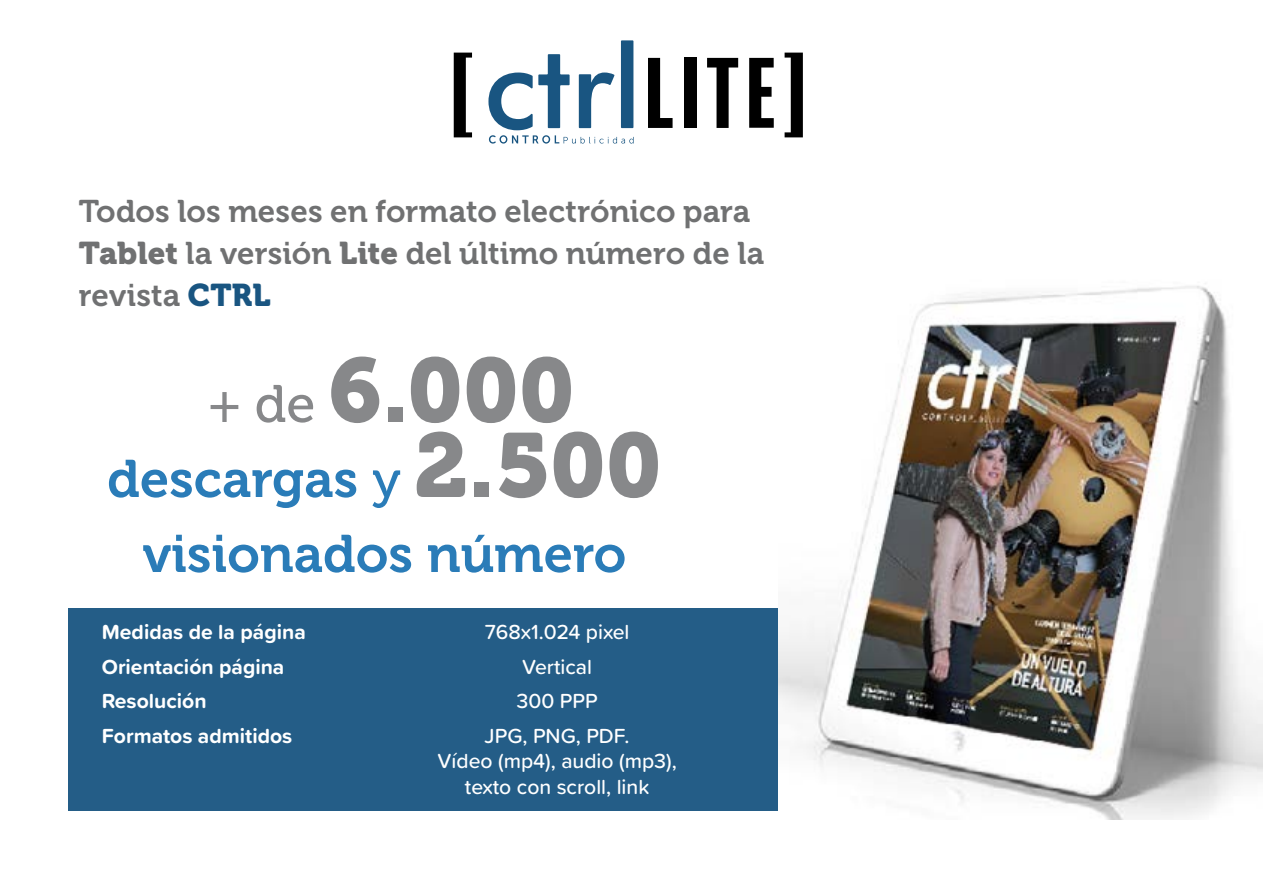
<style>
.page{position:relative;width:1263px;height:893px;background:#fff}
.page>*{position:absolute;margin:0;border:0;box-sizing:border-box;transform-origin:0 0}
.t1{font:91.05px "Balboa Plus Fill";color:#000}
.t2{font:90px "Museo 900";color:#87888a}
.t3{font:52.5px/75px "Museo 700";color:#2a7cb8;text-align:center}
.t4{font:31.2px/42px "Museo 700";color:#707172}
.t5{font:500 21.15px/25.5px "Proxima Soft";color:#fff;text-align:center}
.t6{font:700 21.15px "Proxima Soft";color:#fff}
.s1{font-family:"Museo 900"}
.s2{font-family:"Museo 900";color:#195581}
.s3{font-family:"Museo 500";font-size:52.5px}
.s4{font-family:"Museo 500"}
.s5{font-family:"Museo 900";font-size:90px;color:#87888a}
</style>
<div class="page">
<div style="left:68px;top:608px;width:710px;height:203px;background:#245d87"></div>
<hr style="left:1262px;top:0;width:1px;height:893px;background:#42586f">
<img style="left:778px;top:233px;width:485px;height:586px">
<svg style="left:488px;top:40px;width:146px;height:104px"></svg>
<h1 class="t1" style="left:449px;top:42px;width:34px">[</h1>
<h1 class="t1" style="left:645px;top:42px;width:171px">lite]</h1>
<p class="t4" style="left:79px;top:191px;width:687px">Todos los meses en formato electrónico para<br><span class="s1">Tablet</span> la versión <span class="s1">Lite</span> del último número de la revista <span class="s2">CTRL</span></p>
<h2 class="t2" style="left:208px;top:339px;width:368px"><span class="s3">+ de</span> 6.000</h2>
<h3 class="t3" style="left:107px;top:442px;width:556px">descargas <span class="s4">y</span> <span class="s5">2.500 </span>visionados número</h3>
<p class="t6" style="left:102px;top:616px;width:205px">Medidas de la página</p>
<p class="t5" style="left:485px;top:618px;width:146px">768x1.024 pixel</p>
<p class="t6" style="left:102px;top:651px;width:184px">Orientación página</p>
<p class="t5" style="left:522px;top:653px;width:71px">Vertical</p>
<p class="t6" style="left:102px;top:685px;width:106px">Resolución</p>
<p class="t5" style="left:516px;top:687px;width:83px">300 PPP</p>
<p class="t6" style="left:102px;top:720px;width:192px">Formatos admitidos</p>
<p class="t5" style="left:437px;top:722px;width:241px">JPG, PNG, PDF.<br>Vídeo (mp4), audio (mp3), texto con scroll, link</p>
</div>
